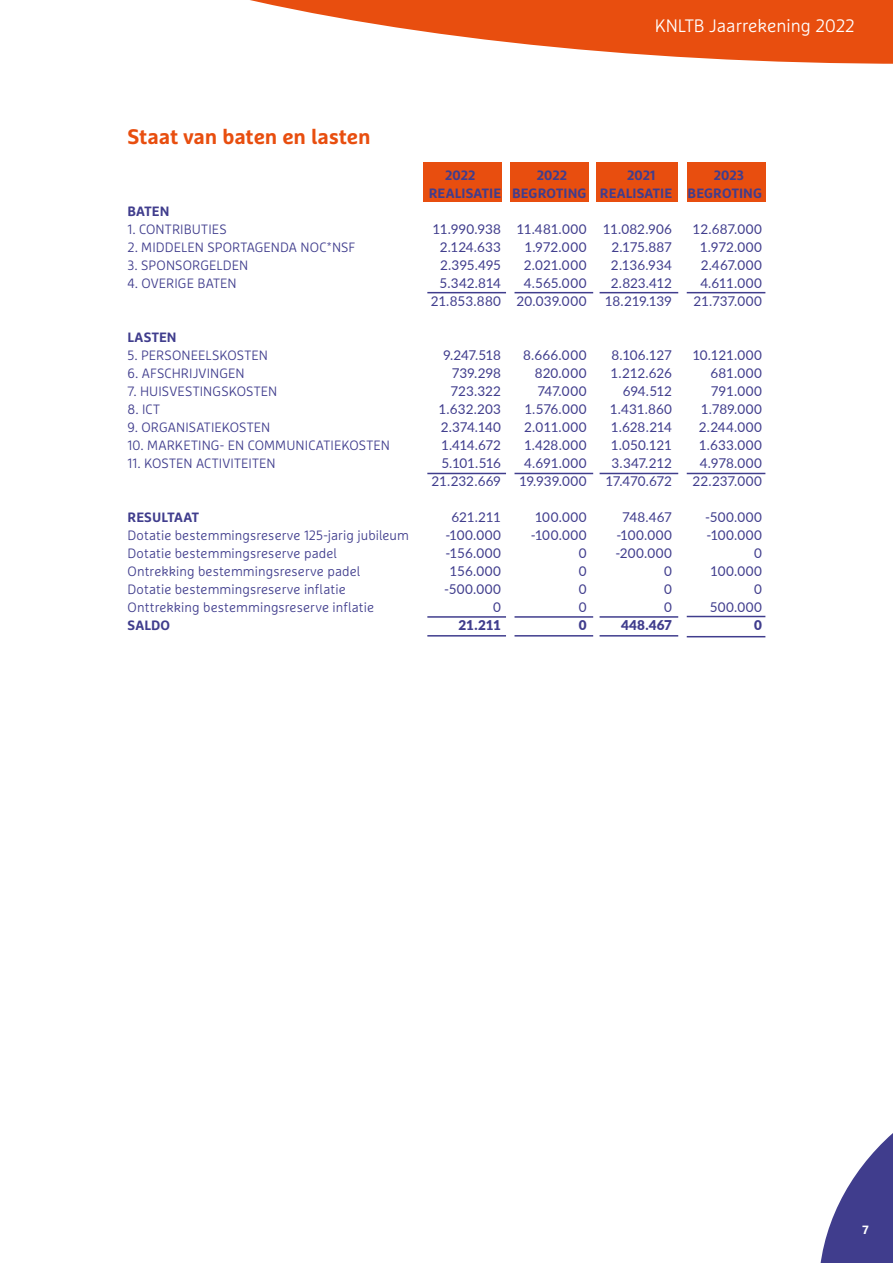
<style>
.page{position:relative;width:893px;height:1263px;background:#fff}
.page>*{position:absolute;margin:0;border:0;box-sizing:border-box;transform-origin:0 0}
.t1{font:700 21px "Marselis OT";letter-spacing:-.005em;color:#e84e0f}
.t2{font:300 18px "Marselis OT";color:#fff}
.t3{font:13.5px "Lato";color:#403d8d}
.t4{font:300 13.5px "Marselis OT";letter-spacing:.005em;color:#403d8d}
.t5{font:700 13.5px/18px "Marselis OT";letter-spacing:.01em;color:#403d8d}
.t6{font:900 13.5px "Lato";letter-spacing:-.01em;color:#403d8d}
.t7{font:700 12px "Marselis OT";color:#fff}
</style>
<div class="page">
<svg style="left:250px;top:0;width:643px;height:64px;fill:#e84e0f"></svg>
<svg style="left:820px;top:1133px;width:73px;height:130px"></svg>
<div style="left:687px;top:162px;width:78px;height:40px;background:#e84e0f"></div>
<div style="left:510px;top:162px;width:79px;height:40px;background:#e84e0f"></div>
<div style="left:596px;top:162px;width:82px;height:40px;background:#e84e0f"></div>
<div style="left:423px;top:162px;width:79px;height:40px;background:#e84e0f"></div>
<hr style="left:427px;top:292px;width:79px;height:1px;background:#403d8d">
<hr style="left:427px;top:473px;width:79px;height:1px;background:#403d8d">
<hr style="left:427px;top:616px;width:79px;height:2px;background:#403d8d">
<hr style="left:427px;top:635px;width:79px;height:1px;background:#403d8d">
<hr style="left:600px;top:292px;width:78px;height:1px;background:#403d8d">
<hr style="left:600px;top:473px;width:78px;height:1px;background:#403d8d">
<hr style="left:600px;top:616px;width:78px;height:2px;background:#403d8d">
<hr style="left:600px;top:635px;width:78px;height:1px;background:#403d8d">
<hr style="left:514px;top:292px;width:79px;height:1px;background:#403d8d">
<hr style="left:514px;top:473px;width:79px;height:1px;background:#403d8d">
<hr style="left:514px;top:616px;width:79px;height:2px;background:#403d8d">
<hr style="left:514px;top:635px;width:79px;height:1px;background:#403d8d">
<hr style="left:687px;top:292px;width:78px;height:1px;background:#403d8d">
<hr style="left:687px;top:473px;width:78px;height:1px;background:#403d8d">
<hr style="left:687px;top:616px;width:78px;height:1px;background:#403d8d">
<hr style="left:687px;top:636px;width:78px;height:1px;background:#403d8d">
<h1 class="t1" style="left:128px;top:124px;width:244px">Staat van baten en lasten</h1>
<h2 class="t2" style="left:655px;top:15px;width:201px">KNLTB Jaarrekening 2022</h2>
<p class="t5" style="left:429px;top:166px;width:335px;text-indent:285px">2023<br>REALISATIE BEGROTING REALISATIE BEGROTING</p>
<p class="t5" style="left:445px;top:166px;width:32px">2022</p>
<p class="t5" style="left:537px;top:166px;width:32px">2022</p>
<p class="t5" style="left:627px;top:166px;width:30px">2021</p>
<p class="t5" style="left:128px;top:202px;width:44px">BATEN</p>
<p class="t4" style="left:128px;top:221px;width:101px">1. CONTRIBUTIES</p>
<p class="t3" style="left:433px;top:220px;width:241px">11.990.938 11.481.000 11.082.906</p>
<p class="t3" style="left:692px;top:220px;width:71px">12.687.000</p>
<p class="t4" style="left:128px;top:239px;width:229px">2. MIDDELEN SPORTAGENDA NOC*NSF</p>
<p class="t3" style="left:440px;top:238px;width:63px">2.124.633</p>
<p class="t3" style="left:524px;top:238px;width:64px">1.972.000</p>
<p class="t3" style="left:611px;top:238px;width:62px">2.175.887</p>
<p class="t3" style="left:700px;top:238px;width:64px">1.972.000</p>
<p class="t4" style="left:128px;top:257px;width:122px">3. SPONSORGELDEN</p>
<p class="t3" style="left:440px;top:256px;width:62px">2.395.495</p>
<p class="t3" style="left:524px;top:256px;width:64px">2.021.000</p>
<p class="t3" style="left:611px;top:256px;width:63px">2.136.934</p>
<p class="t3" style="left:701px;top:256px;width:63px">2.467.000</p>
<p class="t4" style="left:128px;top:275px;width:111px">4. OVERIGE BATEN</p>
<p class="t3" style="left:440px;top:274px;width:63px">5.342.814</p>
<p class="t3" style="left:524px;top:274px;width:64px">4.565.000</p>
<p class="t3" style="left:611px;top:274px;width:63px">2.823.412</p>
<p class="t3" style="left:700px;top:274px;width:63px">4.611.000</p>
<p class="t3" style="left:431px;top:292px;width:157px">21.853.880 20.039.000</p>
<p class="t3" style="left:605px;top:292px;width:69px">18.219.139</p>
<p class="t3" style="left:693px;top:292px;width:70px">21.737.000</p>
<p class="t5" style="left:128px;top:328px;width:51px">LASTEN</p>
<p class="t4" style="left:128px;top:347px;width:142px">5. PERSONEELSKOSTEN</p>
<p class="t3" style="left:443px;top:346px;width:59px">9.247.518</p>
<p class="t3" style="left:523px;top:346px;width:65px">8.666.000</p>
<p class="t3" style="left:611px;top:346px;width:62px">8.106.127</p>
<p class="t3" style="left:692px;top:346px;width:71px">10.121.000</p>
<p class="t4" style="left:128px;top:365px;width:119px">6. AFSCHRIJVINGEN</p>
<p class="t3" style="left:452px;top:364px;width:51px">739.298</p>
<p class="t3" style="left:535px;top:364px;width:53px">820.000</p>
<p class="t3" style="left:610px;top:364px;width:63px">1.212.626</p>
<p class="t3" style="left:711px;top:364px;width:53px">681.000</p>
<p class="t4" style="left:128px;top:383px;width:151px">7. HUISVESTINGSKOSTEN</p>
<p class="t3" style="left:451px;top:382px;width:52px">723.322</p>
<p class="t3" style="left:537px;top:382px;width:51px">747.000</p>
<p class="t3" style="left:623px;top:382px;width:51px">694.512</p>
<p class="t3" style="left:711px;top:382px;width:53px">791.000</p>
<p class="t4" style="left:128px;top:401px;width:34px">8. ICT</p>
<p class="t3" style="left:439px;top:400px;width:64px">1.632.203</p>
<p class="t3" style="left:524px;top:400px;width:64px">1.576.000</p>
<p class="t3" style="left:610px;top:400px;width:64px">1.431.860</p>
<p class="t3" style="left:701px;top:400px;width:63px">1.789.000</p>
<p class="t4" style="left:128px;top:419px;width:144px">9. ORGANISATIEKOSTEN</p>
<p class="t3" style="left:441px;top:418px;width:62px">2.374.140</p>
<p class="t3" style="left:524px;top:418px;width:64px">2.011.000</p>
<p class="t3" style="left:611px;top:418px;width:63px">1.628.214</p>
<p class="t3" style="left:699px;top:418px;width:65px">2.244.000</p>
<p class="t4" style="left:128px;top:437px;width:264px">10. MARKETING- EN COMMUNICATIEKOSTEN</p>
<p class="t3" style="left:441px;top:436px;width:61px">1.414.672</p>
<p class="t3" style="left:524px;top:436px;width:64px">1.428.000</p>
<p class="t3" style="left:611px;top:436px;width:63px">1.050.121</p>
<p class="t3" style="left:699px;top:436px;width:65px">1.633.000</p>
<p class="t4" style="left:128px;top:455px;width:150px">11. KOSTEN ACTIVITEITEN</p>
<p class="t3" style="left:441px;top:454px;width:61px">5.101.516</p>
<p class="t3" style="left:524px;top:454px;width:64px">4.691.000</p>
<p class="t3" style="left:611px;top:454px;width:62px">3.347.212</p>
<p class="t3" style="left:700px;top:454px;width:64px">4.978.000</p>
<p class="t3" style="left:432px;top:472px;width:71px">21.232.669</p>
<p class="t3" style="left:519px;top:472px;width:69px">19.939.000</p>
<p class="t3" style="left:605px;top:472px;width:68px">17.470.672</p>
<p class="t3" style="left:692px;top:472px;width:71px">22.237.000</p>
<p class="t5" style="left:128px;top:508px;width:73px">RESULTAAT</p>
<p class="t3" style="left:451px;top:507px;width:51px">621.211</p>
<p class="t3" style="left:535px;top:507px;width:53px">100.000</p>
<p class="t3" style="left:622px;top:507px;width:51px">748.467</p>
<p class="t3" style="left:705px;top:507px;width:58px">-500.000</p>
<p class="t4" style="left:128px;top:527px;width:283px">Dotatie bestemmingsreserve 125-jarig jubileum</p>
<p class="t3" style="left:445px;top:525px;width:57px">-100.000</p>
<p class="t3" style="left:531px;top:525px;width:57px">-100.000</p>
<p class="t3" style="left:616px;top:525px;width:57px">-100.000</p>
<p class="t3" style="left:706px;top:525px;width:57px">-100.000</p>
<p class="t4" style="left:128px;top:545px;width:211px">Dotatie bestemmingsreserve padel</p>
<p class="t3" style="left:445px;top:543px;width:57px">-156.000</p>
<p class="t3" style="left:579px;top:543px;width:9px">0</p>
<p class="t3" style="left:616px;top:543px;width:58px">-200.000</p>
<p class="t3" style="left:754px;top:543px;width:9px">0</p>
<p class="t4" style="left:128px;top:563px;width:234px">Ontrekking bestemmingsreserve padel</p>
<p class="t3" style="left:449px;top:561px;width:53px">156.000</p>
<p class="t3" style="left:579px;top:561px;width:9px">0</p>
<p class="t3" style="left:664px;top:561px;width:9px">0</p>
<p class="t3" style="left:710px;top:561px;width:53px">100.000</p>
<p class="t4" style="left:128px;top:581px;width:220px">Dotatie bestemmingsreserve inflatie</p>
<p class="t3" style="left:444px;top:579px;width:58px">-500.000</p>
<p class="t3" style="left:579px;top:579px;width:9px">0</p>
<p class="t3" style="left:664px;top:579px;width:9px">0</p>
<p class="t3" style="left:754px;top:579px;width:9px">0</p>
<p class="t4" style="left:128px;top:599px;width:248px">Onttrekking bestemmingsreserve inflatie</p>
<p class="t3" style="left:493px;top:597px;width:9px">0</p>
<p class="t3" style="left:579px;top:597px;width:9px">0</p>
<p class="t3" style="left:664px;top:597px;width:9px">0</p>
<p class="t3" style="left:710px;top:597px;width:54px">500.000</p>
<p class="t5" style="left:128px;top:616px;width:44px">SALDO</p>
<p class="t6" style="left:459px;top:615px;width:44px">21.211</p>
<p class="t6" style="left:579px;top:615px;width:9px">0</p>
<p class="t6" style="left:621px;top:615px;width:53px">448.467</p>
<p class="t6" style="left:754px;top:615px;width:9px">0</p>
<p class="t7" style="left:863px;top:1222px;width:8px">7</p>
</div>
